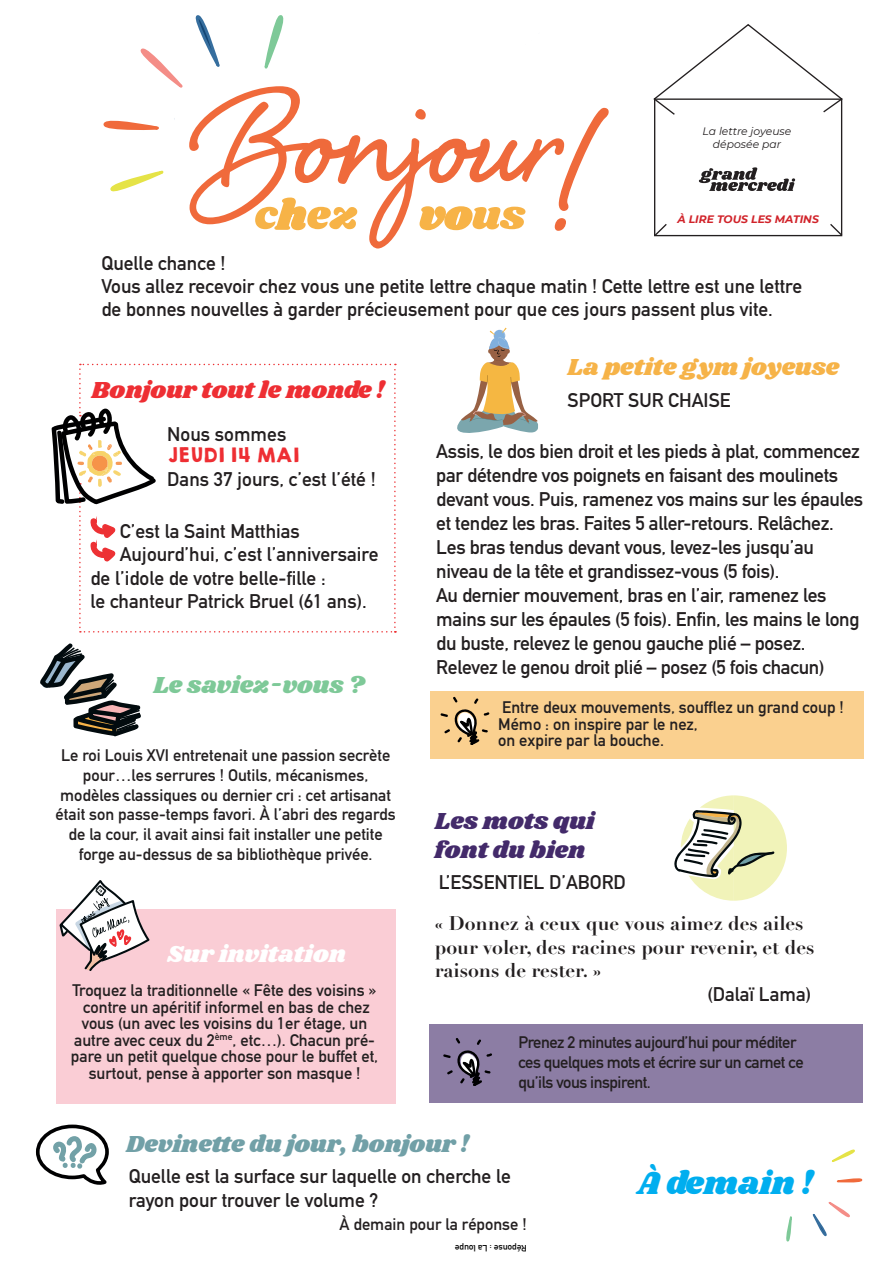
<style>
.page{position:relative;width:893px;height:1263px;background:#fff}
.page>*{position:absolute;margin:0;border:0;box-sizing:border-box;transform-origin:0 0}
.t1{font:32.7px "Shrikhand";color:#00aeef}
.t2{font:24px "Shrikhand";color:#71a0a7}
.t3{font:24px/28.8px "Shrikhand";color:#432a6a}
.t4{font:24px "Shrikhand";color:#ee2e33}
.t5{font:24px "Shrikhand";color:#f6b348}
.t6{font:24px "Shrikhand";color:#7ec998}
.t7{font:24px "Shrikhand";color:#fff}
.t8{font:700 19.5px/24px "DIN Alternate";letter-spacing:-.015em;color:#231f20}
.t9{font:700 19.5px/23.4px "Didot LT Std";color:#231f20}
.t10{font:18px "KGHAPPY Solid";color:#ee2e33}
.t11{font:700 16.5px/16.5px "DIN Alternate";color:#231f20;text-align:center}
.t12{font:700 16.5px/19.8px "DIN Alternate";letter-spacing:-.03em;color:#231f20}
.t13{font:italic 10.8px/12.9px "Montserrat";color:#231f20;text-align:center}
.t14{font:italic 700 10.8px "Montserrat";color:#d1232a}
.t15{font:700 9px "DIN Alternate";color:#000001}
</style>
<div class="page">
<div style="left:56px;top:909px;width:340px;height:194px;background:#facdd5"></div>
<div style="left:430px;top:691px;width:434px;height:68px;background:#fad08f"></div>
<div style="left:429px;top:1024px;width:433px;height:79px;background:#8c7da4"></div>
<svg style="left:443px;top:1038px;width:49px;height:48px"></svg>
<svg style="left:36px;top:1124px;width:73px;height:60px"></svg>
<svg style="left:786px;top:1216px;width:6px;height:26px"></svg>
<svg style="left:812px;top:1202px;width:38px;height:34px"></svg>
<svg style="left:836px;top:1178px;width:27px;height:5px"></svg>
<svg style="left:832px;top:1149px;width:23px;height:13px"></svg>
<svg style="left:103px;top:15px;width:506px;height:233px"></svg>
<svg style="left:440px;top:697px;width:49px;height:48px"></svg>
<svg style="left:457px;top:328px;width:81px;height:105px"></svg>
<div style="left:654px;top:98px;width:188px;height:138px;border:1px solid #231f20"></div>
<svg style="left:699px;top:167px;width:96px;height:24px"></svg>
<svg style="left:653px;top:24px;width:190px;height:92px"></svg>
<svg style="left:654px;top:222px;width:14px;height:15px"></svg>
<svg style="left:829px;top:222px;width:14px;height:15px"></svg>
<svg style="left:674px;top:795px;width:113px;height:106px"></svg>
<svg style="left:40px;top:643px;width:101px;height:94px"></svg>
<svg style="left:59px;top:880px;width:91px;height:91px"></svg>
<svg style="left:51px;top:364px;width:345px;height:268px"></svg>
<p class="t13" style="left:703px;top:124px;width:90px">La lettre joyeuse déposée par</p>
<p class="t14" style="left:677px;top:211px;width:143px">À LIRE TOUS LES MATINS</p>
<p class="t8" style="left:101px;top:250px;width:702px;line-height:23.4px">Quelle chance !<br>Vous allez recevoir chez vous une petite lettre chaque matin ! Cette lettre est une lettre de bonnes nouvelles à garder précieusement pour que ces jours passent plus vite.</p>
<p class="t4" style="left:91px;top:373px;width:295px">Bonjour tout le monde !</p>
<p class="t8" style="left:167px;top:420px;width:121px">Nous sommes</p>
<p class="t10" style="left:167px;top:441px;width:133px">JEUDI 14 MAI</p>
<p class="t8" style="left:167px;top:465px;width:210px">Dans 37 jours, c’est l’été !</p>
<p class="t8" style="left:120px;top:518px;width:182px">C’est la Saint Matthias</p>
<p class="t8" style="left:120px;top:541px;width:260px">Aujourd’hui, c’est l’anniversaire</p>
<p class="t8" style="left:91px;top:565px;width:237px">de l’idole de votre belle-fille :</p>
<p class="t8" style="left:91px;top:588px;width:278px">le chanteur Patrick Bruel (61 ans).</p>
<p class="t6" style="left:153px;top:668px;width:213px">Le saviez-vous ?</p>
<p class="t11" style="left:56px;top:744px;width:341px;line-height:19.8px">Le roi Louis XVI entretenait une passion secrète pour…les serrures ! Outils, mécanismes, modèles classiques ou dernier cri : cet artisanat était son passe-temps favori. À l’abri des regards de la cour, il avait ainsi fait installer une petite forge au-dessus de sa bibliothèque privée.</p>
<p class="t7" style="left:167px;top:937px;width:180px">Sur invitation</p>
<p class="t11" style="left:71px;top:981px;width:309px">Troquez la traditionnelle « Fête des voisins » contre un apéritif informel en bas de chez vous (un avec les voisins du 1er étage, un autre avec ceux du 2<sup>ème</sup>, etc…). Chacun pré&shy;pare un petit quelque chose pour le buffet et, surtout, pense à apporter son masque !</p>
<p class="t5" style="left:568px;top:350px;width:273px">La petite gym joyeuse</p>
<p class="t8" style="left:568px;top:386px;width:165px">SPORT SUR CHAISE</p>
<p class="t8" style="left:436px;top:438px;width:428px">Assis, le dos bien droit et les pieds à plat, commencez par détendre vos poignets en faisant des moulinets devant vous. Puis, ramenez vos mains sur les épaules et tendez les bras. Faites 5 aller-retours. Relâchez.<br>Les bras tendus devant vous, levez-les jusqu’au niveau de la tête et grandissez-vous (5 fois).<br>Au dernier mouvement, bras en l’air, ramenez les mains sur les épaules (5 fois). Enfin, les mains le long du buste, relevez le genou gauche plié – posez.<br>Relevez le genou droit plié – posez (5 fois chacun)</p>
<p class="t11" style="left:498px;top:698px;width:347px;text-align:left">Entre deux mouvements, soufflez un grand coup !<br>Mémo : on inspire par le nez,<br>on expire par la bouche.</p>
<p class="t3" style="left:435px;top:808px;width:161px">Les mots qui font du bien</p>
<p class="t8" style="left:439px;top:869px;width:189px">L’ESSENTIEL D’ABORD</p>
<p class="t9" style="left:435px;top:912px;width:381px">« Donnez à ceux que vous aimez des ailes pour voler, des racines pour revenir, et des raisons de rester. »</p>
<p class="t8" style="left:707px;top:981px;width:105px">(Dalaï Lama)</p>
<p class="t12" style="left:518px;top:1032px;width:287px">Prenez 2 minutes aujourd’hui pour méditer ces quelques mots et écrire sur un carnet ce qu’ils vous inspirent.</p>
<p class="t2" style="left:126px;top:1127px;width:345px">Devinette du jour, bonjour !</p>
<p class="t8" style="left:129px;top:1163px;width:383px;line-height:23.4px">Quelle est la surface sur laquelle on cherche le rayon pour trouver le volume ?</p>
<p class="t11" style="left:339px;top:1214px;width:189px">À demain pour la réponse !</p>
<p class="t15" style="left:527px;top:1254px;width:73px;rotate:-180deg">Réponse : La loupe</p>
<h1 class="t1" style="left:637px;top:1161px;width:178px">À demain !</h1>
</div>
